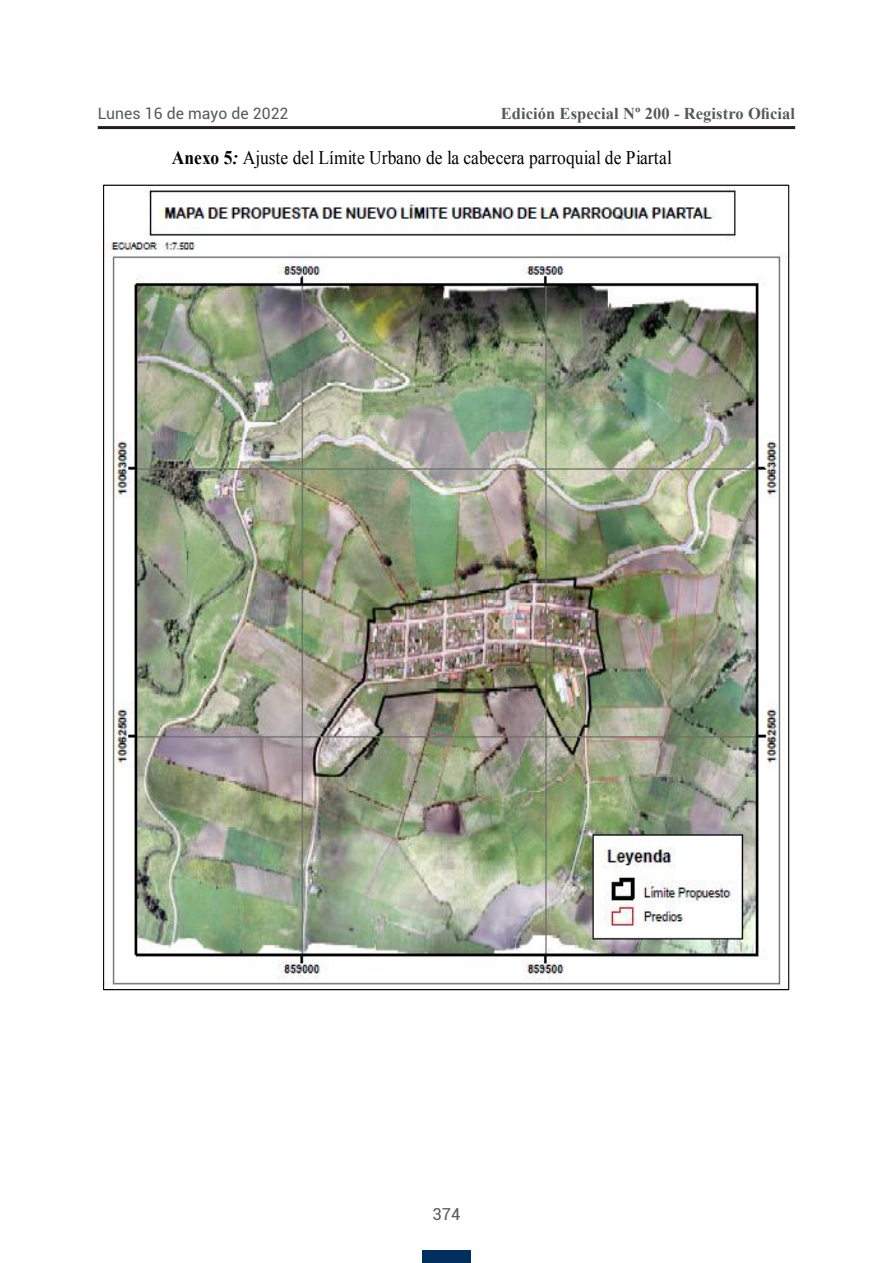
<style>
.page{position:relative;width:893px;height:1263px;background:#fff}
.page>*{position:absolute;margin:0;border:0;box-sizing:border-box;transform-origin:0 0}
.t1{font:19.2px "Times New Roman";color:#000;scale:.91 1}
.t2{font:700 16.5px "Times New Roman";letter-spacing:.005em;color:#57585a}
.t3{font:16.5px "Roboto";color:#57585a}
.t4{font:15.75px "Roboto";letter-spacing:.005em;color:#57585a}
.s1{font-weight:700}
.s2{font-weight:700;font-style:italic}
</style>
<div class="page">
<hr style="left:98px;top:126px;width:697px;height:3px;background:#231f20">
<div style="left:422px;top:1250px;width:49px;height:13px;background:#002e5e"></div>
<img style="left:107px;top:187px;width:679px;height:801px">
<p class="t4" style="left:98px;top:102px;width:192px">Lunes 16 de mayo de 2022</p>
<p class="t2" style="left:501px;top:102px;width:296px">Edición Especial Nº 200 - Registro Oficial</p>
<p class="t1" style="left:172px;top:145px;width:551px"><span class="s1">Anexo 5</span><span class="s2">:</span> Ajuste del Límite Urbano de la cabecera parroquial de Piartal</p>
<p class="t3" style="left:432px;top:1203px;width:30px">374</p>
</div>
